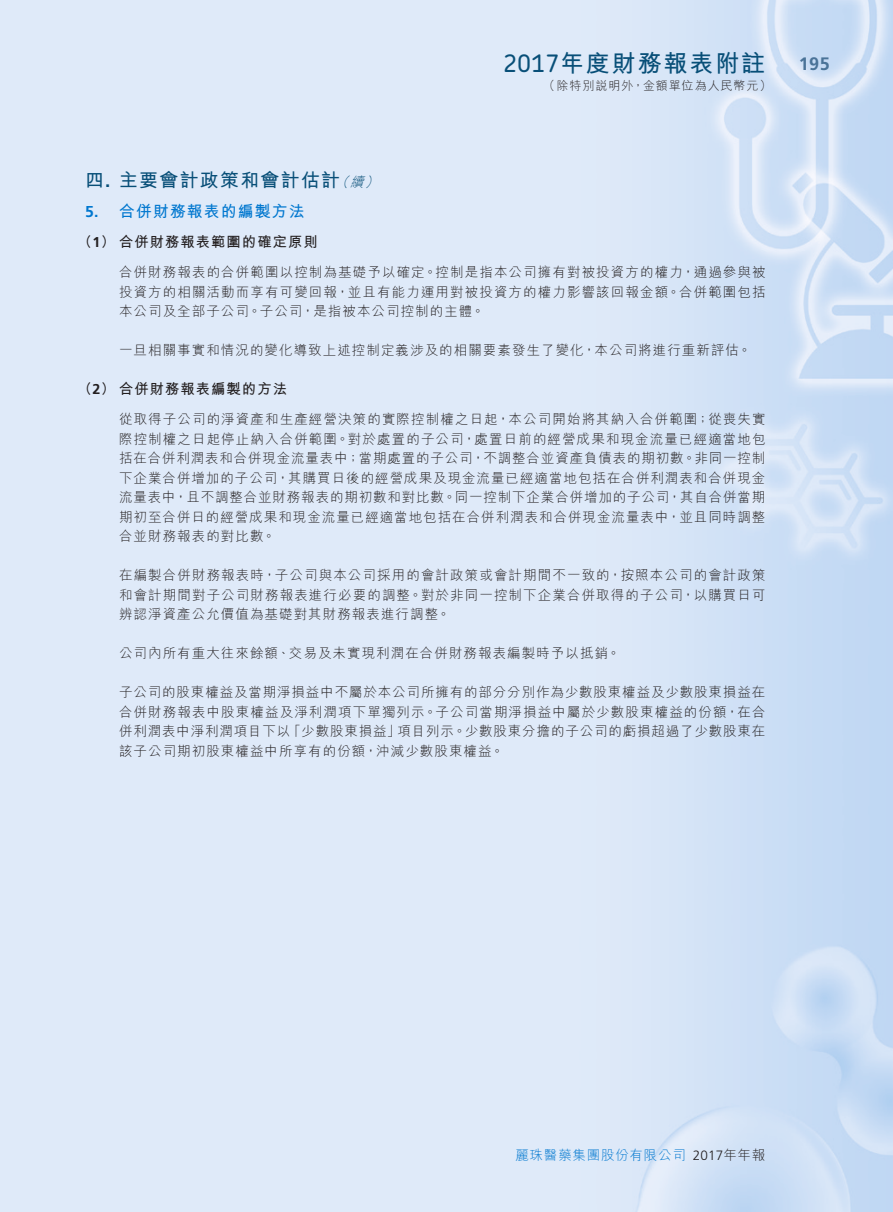
<style>
.page{position:relative;width:893px;height:1212px;background:#fff}
.page>*{position:absolute;margin:0;border:0;box-sizing:border-box;transform-origin:0 0}
.t1{font:700 24px "M Hei HK";letter-spacing:.08em;color:#084f78}
.Heading_1{font:700 18.75px "M Hei HK";letter-spacing:.08em;color:#084f78}
.t2{font:700 18px "Frutiger LT Std";color:#4a7398}
.Heading_2{font:700 15.75px "M Hei HK";letter-spacing:.08em;color:#0077cf}
.Heading_3{font:700 14.25px "M Hei HK";letter-spacing:.08em;color:#231f20}
.Body_Text{font:300 13.5px/19.5px "M Hei HK";letter-spacing:.08em;color:#231f20;text-align:justify}
.t3{font:300 13.5px "M Hei HK";letter-spacing:.06em;color:#0077cf}
.t4{font:300 12px "M Hei HK";letter-spacing:.08em;color:#231f20}
.s1{font-family:"Chevin";font-weight:500}
.s2{font-family:"Frutiger LT Std"}
.s3{font-weight:300;font-style:italic;font-size:13.5px}
.s4{font-family:"Frutiger LT Std";color:#231f20}
.s5{color:#231f20}
</style>
<div class="page">
<h1 class="t1" style="left:503px;top:45px;width:263px"><span class="s1">2017</span>年度財務報表附註</h1>
<p class="t4" style="left:543px;top:79px;width:230px">（除特別說明外，金額單位為人民幣元）</p>
<p class="Heading_1" style="left:85px;top:166px;width:298px">四<span class="s2">.</span> 主要會計政策和會計估計<span class="s3">（續）</span></p>
<p class="Heading_2" style="left:85px;top:200px;width:221px"><span class="s2">5.</span> 合併財務報表的編製方法</p>
<p class="Heading_3" style="left:78px;top:231px;width:241px">（<span class="s2">1</span>）合併財務報表範圍的確定原則</p>
<p class="Body_Text" style="left:119px;top:262px;width:648px">合併財務報表的合併範圍以控制為基礎予以確定。控制是指本公司擁有對被投資方的權力，通過參與被投資方的相關活動而享有可變回報，並且有能力運用對被投資方的權力影響該回報金額。合併範圍包括本公司及全部子公司。子公司，是指被本公司控制的主體。</p>
<p class="Body_Text" style="left:119px;top:340px;width:634px">一旦相關事實和情況的變化導致上述控制定義涉及的相關要素發生了變化，本公司將進行重新評估。</p>
<p class="Heading_3" style="left:78px;top:379px;width:211px">（<span class="s2">2</span>）合併財務報表編製的方法</p>
<p class="Body_Text" style="left:119px;top:409px;width:648px">從取得子公司的淨資產和生產經營決策的實際控制權之日起，本公司開始將其納入合併範圍；從喪失實際控制權之日起停止納入合併範圍。對於處置的子公司，處置日前的經營成果和現金流量已經適當地包括在合併利潤表和合併現金流量表中；當期處置的子公司，不調整合並資產負債表的期初數。非同一控制下企業合併增加的子公司，其購買日後的經營成果及現金流量已經適當地包括在合併利潤表和合併現金流量表中，且不調整合並財務報表的期初數和對比數。同一控制下企業合併增加的子公司，其自合併當期期初至合併日的經營成果和現金流量已經適當地包括在合併利潤表和合併現金流量表中，並且同時調整合並財務報表的對比數。</p>
<p class="Body_Text" style="left:119px;top:565px;width:648px">在編製合併財務報表時，子公司與本公司採用的會計政策或會計期間不一致的，按照本公司的會計政策和會計期間對子公司財務報表進行必要的調整。對於非同一控制下企業合併取得的子公司，以購買日可辨認淨資產公允價值為基礎對其財務報表進行調整。</p>
<p class="Body_Text" style="left:119px;top:643px;width:503px">公司內所有重大往來餘額、交易及未實現利潤在合併財務報表編製時予以抵銷。</p>
<p class="Body_Text" style="left:119px;top:682px;width:648px">子公司的股東權益及當期淨損益中不屬於本公司所擁有的部分分別作為少數股東權益及少數股東損益在合併財務報表中股東權益及淨利潤項下單獨列示。子公司當期淨損益中屬於少數股東權益的份額，在合併利潤表中淨利潤項目下以「少數股東損益」項目列示。少數股東分擔的子公司的虧損超過了少數股東在該子公司期初股東權益中所享有的份額，沖減少數股東權益。</p>
<h3 class="t2" style="left:799px;top:53px;width:33px">195</h3>
<p class="t3" style="left:515px;top:1148px;width:252px">麗珠醫藥集團股份有限公司 <span class="s4">2017</span><span class="s5">年年報</span></p>
</div>
